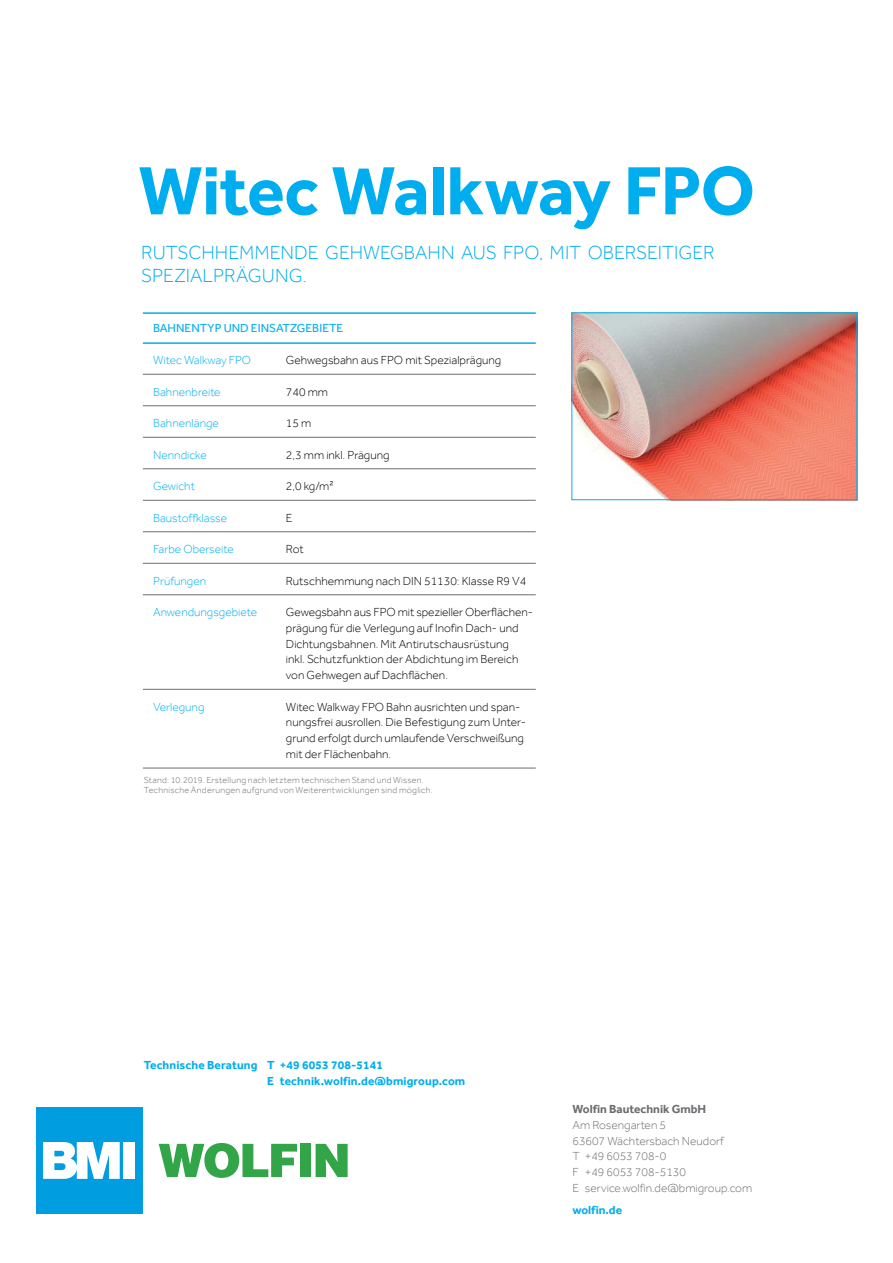
<style>
.page{position:relative;width:893px;height:1263px;background:#fff}
.page>*{position:absolute;margin:0;border:0;box-sizing:border-box;transform-origin:0 0}
.t1{font:700 70.5px "Effra";letter-spacing:-.01em;color:#00aeef}
.t2{font:300 19.5px/22.5px "Effra";color:#00aeef}
.t3{font:300 12px/15.8px "Effra";color:#000}
.t4{font:300 12px "Effra";color:#00aeef}
.t5{font:300 12px/15.8px "Effra";color:#6d6e71}
.t6{font:700 12px/15.8px "Effra";letter-spacing:.01em;color:#00aeef}
.t7{font:12px "Effra";color:#00aeef}
.t8{font:700 12px "Effra";color:#6d6e71}
.t9{font:300 9px/10.8px "Effra";letter-spacing:.025em;color:#6d6e71}
</style>
<div class="page">
<hr style="left:143px;top:312px;width:393px;height:2px;background:#00aeef">
<hr style="left:143px;top:342px;width:393px;height:2px;background:#00aeef">
<hr style="left:143px;top:374px;width:393px;height:1px;background:#6d6e71">
<hr style="left:143px;top:405px;width:393px;height:1px;background:#6d6e71">
<hr style="left:143px;top:437px;width:393px;height:1px;background:#6d6e71">
<hr style="left:143px;top:468px;width:393px;height:1px;background:#6d6e71">
<hr style="left:143px;top:500px;width:393px;height:1px;background:#6d6e71">
<hr style="left:143px;top:531px;width:393px;height:1px;background:#6d6e71">
<hr style="left:143px;top:563px;width:393px;height:1px;background:#6d6e71">
<hr style="left:143px;top:594px;width:393px;height:1px;background:#6d6e71">
<hr style="left:143px;top:689px;width:393px;height:1px;background:#6d6e71">
<hr style="left:143px;top:768px;width:393px;height:1px;background:#6d6e71">
<svg style="left:159px;top:1143px;width:138px;height:35px"></svg>
<div style="left:300px;top:1144px;width:11px;height:33px;background:#32a548"></div>
<svg style="left:316px;top:1144px;width:32px;height:33px"></svg>
<div style="left:36px;top:1107px;width:107px;height:107px;background:#009ee0"></div>
<svg style="left:43px;top:1142px;width:77px;height:37px;background:#d0edf9"></svg>
<div style="left:123px;top:1142px;width:12px;height:37px;background:#fff"></div>
<img style="left:573px;top:314px;width:282px;height:184px">
<div style="left:571px;top:312px;width:286px;height:188px;border:1px solid #00aeef"></div>
<h1 class="t1" style="left:138px;top:149px;width:618px">Witec Walkway FPO</h1>
<h2 class="t2" style="left:141px;top:241px;width:575px">RUTSCHHEMMENDE GEHWEGBAHN AUS FPO, MIT OBERSEITIGER<br>SPEZIALPRÄGUNG.</h2>
<p class="t7" style="left:153px;top:321px;width:192px">BAHNENTYP UND EINSATZGEBIETE</p>
<p class="t4" style="left:153px;top:353px;width:100px">Witec Walkway FPO</p>
<p class="t3" style="left:286px;top:352px;width:217px">Gehwegsbahn aus FPO mit Spezialprägung</p>
<p class="t4" style="left:153px;top:384px;width:69px">Bahnenbreite</p>
<p class="t3" style="left:286px;top:384px;width:44px">740 mm</p>
<p class="t4" style="left:153px;top:416px;width:67px">Bahnenlänge</p>
<p class="t3" style="left:286px;top:415px;width:27px">15 m</p>
<p class="t4" style="left:153px;top:447px;width:55px">Nenndicke</p>
<p class="t3" style="left:286px;top:447px;width:105px">2,3 mm inkl. Prägung</p>
<p class="t4" style="left:153px;top:479px;width:43px">Gewicht</p>
<p class="t3" style="left:286px;top:478px;width:49px">2,0 kg/m²</p>
<p class="t4" style="left:153px;top:510px;width:76px">Baustoffklasse</p>
<p class="t3" style="left:286px;top:510px;width:8px">E</p>
<p class="t4" style="left:153px;top:542px;width:82px">Farbe Oberseite</p>
<p class="t3" style="left:286px;top:541px;width:19px">Rot</p>
<p class="t4" style="left:153px;top:573px;width:55px">Prüfungen</p>
<p class="t3" style="left:286px;top:573px;width:242px">Rutschhemmung nach DIN 51130: Klasse R9 V4</p>
<p class="t4" style="left:153px;top:605px;width:106px">Anwendungsgebiete</p>
<p class="t3" style="left:286px;top:604px;width:249px">Gewegsbahn aus FPO mit spezieller Oberflächen&shy;prägung für die Verlegung auf Inofin Dach- und Dichtungsbahnen. Mit Antirutschausrüstung<br>inkl. Schutzfunktion der Abdichtung im Bereich von Gehwegen auf Dachflächen.</p>
<p class="t4" style="left:153px;top:699px;width:53px">Verlegung</p>
<p class="t3" style="left:286px;top:699px;width:242px">Witec Walkway FPO Bahn ausrichten und span&shy;nungsfrei ausrollen. Die Befestigung zum Unter&shy;grund erfolgt durch umlaufende Verschweißung mit der Flächenbahn.</p>
<p class="t9" style="left:144px;top:774px;width:291px">Stand: 10.2019. Erstellung nach letztem technischen Stand und Wissen.<br>Technische Änderungen aufgrund von Weiterentwicklungen sind möglich.</p>
<p class="t6" style="left:267px;top:1057px;width:200px;text-indent:-123px">Technische Beratung T +49 6053 708-5141<br>E technik.wolfin.de@bmigroup.com</p>
<p class="t8" style="left:572px;top:1102px;width:135px">Wolfin Bautechnik GmbH</p>
<p class="t5" style="left:572px;top:1117px;width:181px">Am Rosengarten 5<br>63607 Wächtersbach Neudorf<br>T +49 6053 708-0<br>F +49 6053 708-5130<br>E service.wolfin.de@bmigroup.com</p>
<p class="t6" style="left:572px;top:1202px;width:51px">wolfin.de</p>
</div>
